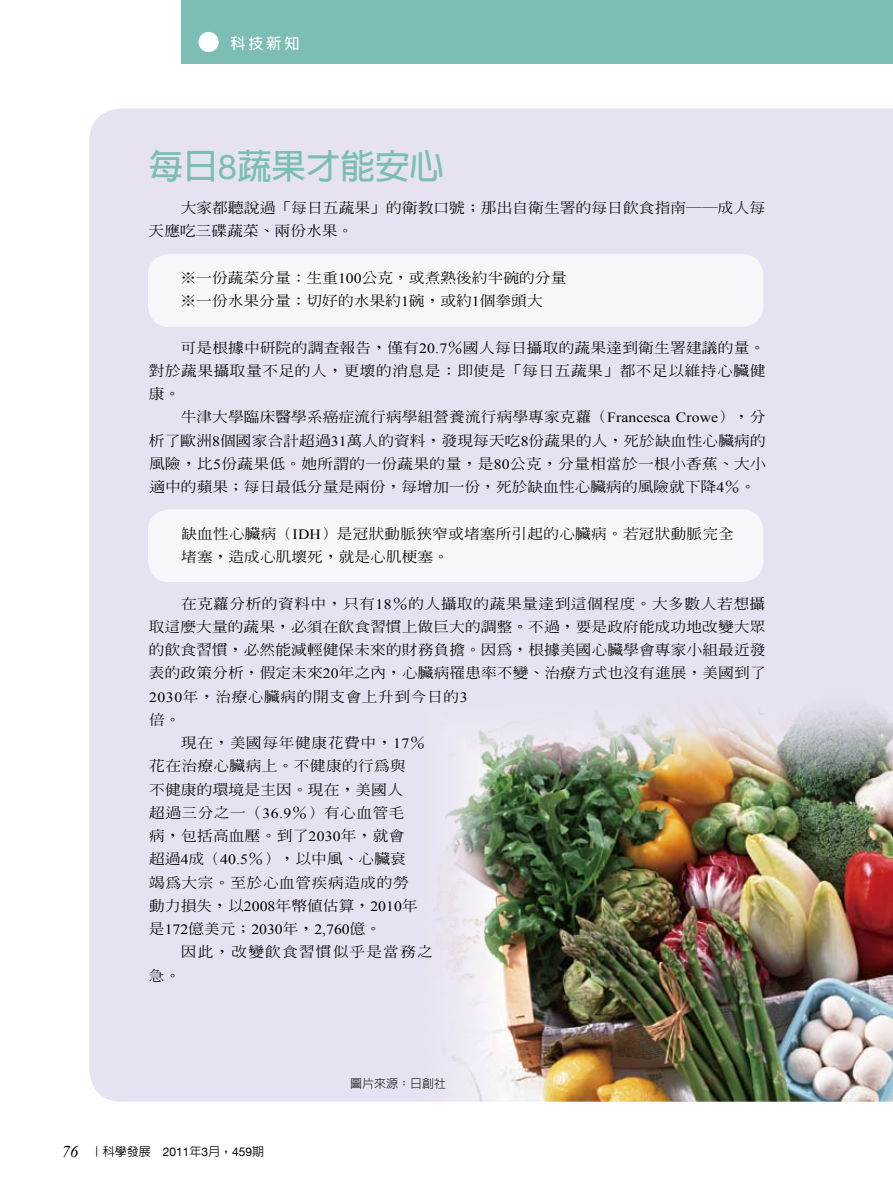
<style>
.page{position:relative;width:893px;height:1191px;background:#fff}
.page>*{position:absolute;margin:0;border:0;box-sizing:border-box;transform-origin:0 0}
.t1{font:700 34.5px "AR Hei B5";color:#7cbeb3}
.t2{font:700 15px "AR Hei B5";color:#fff}
.t3{font:500 14.1px/23.2px "AR Ming B5";letter-spacing:.005em;color:#000;scale:1.11 1}
.t4{font:500 14.1px "AR Ming B5";letter-spacing:.035em;color:#000;scale:1.11 1}
.t5{font:500 14.1px "AR Ming B5";letter-spacing:.03em;color:#000;scale:1.11 1}
.t6{font:14.1px "Times New Roman";color:#000;scale:1.11 1}
.t7{font:500 14.1px "AR Ming B5";letter-spacing:.025em;color:#000;scale:1.11 1}
.t8{font:500 14.1px "AR Ming B5";letter-spacing:.07em;color:#000;scale:1.11 1}
.t9{font:500 12px "AR Hei B5";color:#000}
.t10{font:300 12px "AR Hei B5";color:#000}
.s1{font-family:"Helvetica Neue";font-weight:400}
.s2{font-family:"Times New Roman";font-weight:400}
.s3{font-family:"AR Ming B5";font-weight:500}
.s4{font-family:"Times New Roman";font-weight:400;font-style:italic;font-size:16.5px}
</style>
<div class="page">
<img style="left:89px;top:108px;width:804px;height:994px">
<div style="left:148px;top:254px;width:615px;height:73px;background:#f7f6fa;border-radius:21px"></div>
<div style="left:148px;top:509px;width:615px;height:73px;background:#f7f6fa;border-radius:21px"></div>
<div style="left:181px;top:0;width:712px;height:63px;background:#7cbeb3"></div>
<div style="left:198px;top:32px;width:21px;height:20px;background:#fff;border-radius:50%"></div>
<p class="t2" style="left:230px;top:36px;width:70px">科技新知</p>
<h1 class="t1" style="left:149px;top:149px;width:297px">每日<span class="s1">8</span>蔬果才能安心</h1>
<p class="t3" style="left:149px;top:196px;width:557px;text-indent:32px">大家都聽說過「每日五蔬果」的衛教口號；那出自衛生署的每日飲食指南──成人每天應吃三碟蔬菜、兩份水果。</p>
<p class="t3" style="left:181px;top:266px;width:349px">※一份蔬菜分量：生重<span class="s2">100</span>公克，或煮熟後約半碗的分量※一份水果分量：切好的水果約<span class="s2">1</span>碗，或約<span class="s2">1</span>個拳頭大</p>
<p class="t3" style="left:149px;top:336px;width:557px;text-align:justify;text-indent:32px">可是根據中研院的調查報告，僅有<span class="s2">20.7</span>％國人每日攝取的蔬果達到衛生署建議的量。對於蔬果攝取量不足的人，更壞的消息是：即使是「每日五蔬果」都不足以維持心臟健康。</p>
<p class="t3" style="left:149px;top:405px;width:557px;text-align:justify;text-indent:32px">牛津大學臨床醫學系癌症流行病學組營養流行病學專家克蘿（<span class="s2">Francesca Crowe</span>），分析了歐洲<span class="s2">8</span>個國家合計超過<span class="s2">31</span>萬人的資料，發現每天吃<span class="s2">8</span>份蔬果的人，死於缺血性心臟病的風險，比<span class="s2">5</span>份蔬果低。她所謂的一份蔬果的量，是<span class="s2">80</span>公克，分量相當於一根小香蕉、大小適中的蘋果；每日最低分量是兩份，每增加一份，死於缺血性心臟病的風險就下降<span class="s2">4</span>％。</p>
<p class="t3" style="left:181px;top:522px;width:499px">缺血性心臟病（<span class="s2">IDH</span>）是冠狀動脈狹窄或堵塞所引起的心臟病。若冠狀動脈完全堵塞，造成心肌壞死，就是心肌梗塞。</p>
<p class="t5" style="left:181px;top:596px;width:528px">在克蘿分析的資料中，只有<span class="s2">18</span>％的人攝取的蔬果量達到這個程度。大多數人若想攝</p>
<p class="t3" style="left:149px;top:615px;width:557px">取這麼大量的蔬果，必須在飲食習慣上做巨大的調整。不過，要是政府能成功地改變大眾</p>
<p class="t3" style="left:149px;top:638px;width:557px">的飲食習慣，必然能減輕健保未來的財務負擔。因為，根據美國心臟學會專家小組最近發</p>
<p class="t3" style="left:149px;top:661px;width:557px">表的政策分析，假定未來<span class="s2">20</span>年之內，心臟病罹患率不變、治療方式也沒有進展，美國到了</p>
<p class="t4" style="left:149px;top:689px;width:288px"><span class="s2">2030</span>年，治療心臟病的開支會上升到今日的<span class="s2">3</span></p>
<p class="t3" style="left:149px;top:708px;width:30px">倍。</p>
<p class="t4" style="left:181px;top:735px;width:222px">現在，美國每年健康花費中，<span class="s2">17</span>％</p>
<p class="t3" style="left:149px;top:754px;width:233px">花在治療心臟病上。不健康的行為與</p>
<p class="t3" style="left:149px;top:777px;width:230px">不健康的環境是主因。現在，美國人</p>
<p class="t7" style="left:149px;top:805px;width:231px">超過三分之一（<span class="s2">36.9</span>％）有心血管毛</p>
<p class="t3" style="left:149px;top:824px;width:231px">病，包括高血壓。到了<span class="s2">2030</span>年，就會</p>
<p class="t3" style="left:149px;top:847px;width:233px">超過<span class="s2">4</span>成（<span class="s2">40.5</span>％），以中風、心臟衰</p>
<p class="t4" style="left:149px;top:875px;width:236px">竭為大宗。至於心血管疾病造成的勞</p>
<p class="t3" style="left:149px;top:894px;width:244px">動力損失，以<span class="s2">2008</span>年幣值估算，<span class="s2">2010</span>年</p>
<p class="t6" style="left:149px;top:920px;width:211px"><span class="s3">是</span>172<span class="s3">億美元；</span>2030<span class="s3">年，</span>2,760<span class="s3">億。</span></p>
<p class="t8" style="left:181px;top:945px;width:228px">因此，改變飲食習慣似乎是當務之</p>
<p class="t3" style="left:149px;top:963px;width:30px">急。</p>
<p class="t9" style="left:62px;top:1145px;width:204px"><span class="s4">76</span> ｜科學發展 <span class="s1">2011</span>年<span class="s1">3</span>月，<span class="s1">459</span>期</p>
<p class="t10" style="left:350px;top:1077px;width:97px">圖片來源：日創社</p>
</div>
